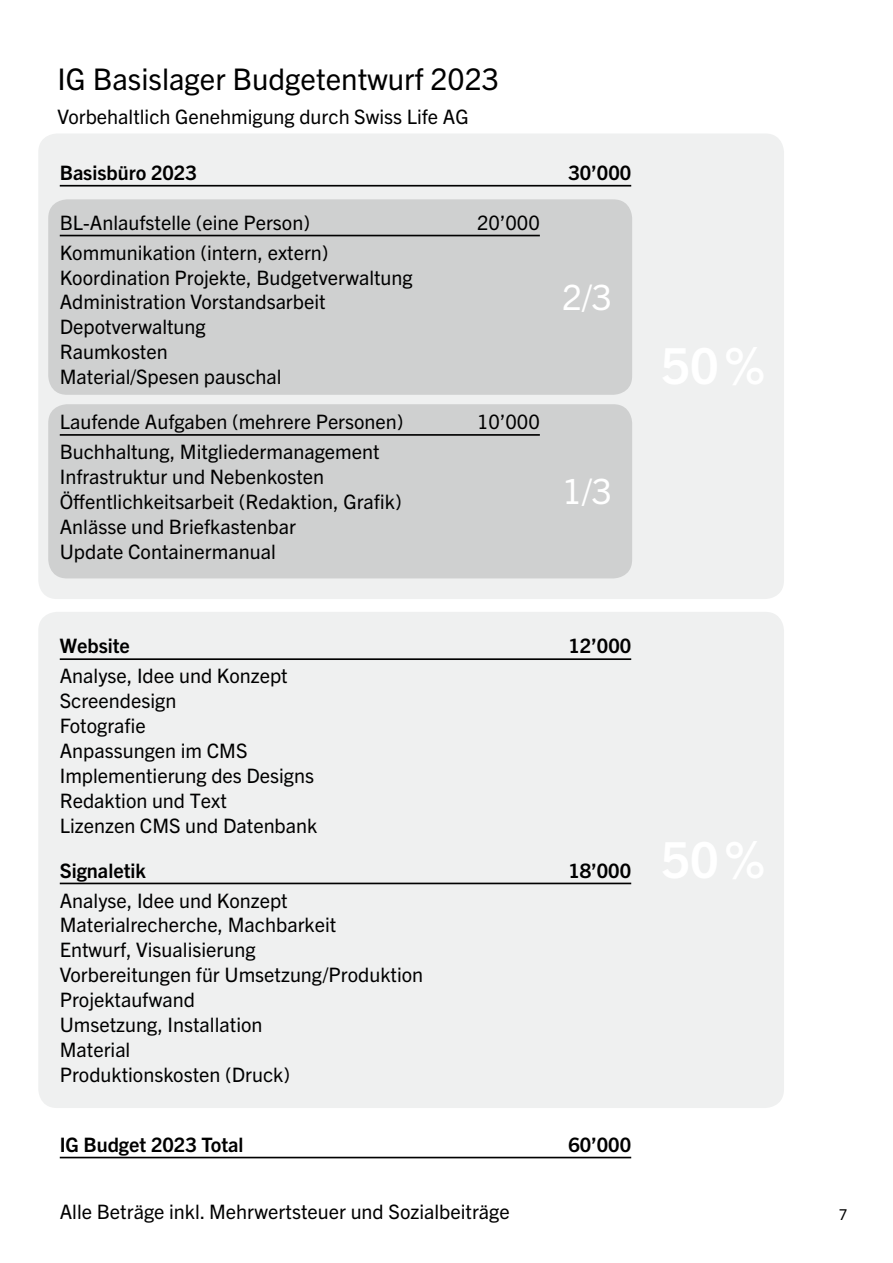
<style>
.page{position:relative;width:893px;height:1263px;background:#fff}
.page>*{position:absolute;margin:0;border:0;box-sizing:border-box;transform-origin:0 0}
.t1{font:34.95px "Trade Gothic Next LT Pro";color:#fff}
.t2{font:29.85px "Trade Gothic Next LT Pro";color:#000}
.t3{font:19.95px/24.9px "Trade Gothic Next LT Pro";color:#000}
.t4{font:700 19.95px "Trade Gothic Next LT Pro";color:#000}
.t5{font:15px "Trade Gothic Next LT Pro";color:#000}
</style>
<div class="page">
<div style="left:38px;top:133px;width:746px;height:466px;background:#eff0f0;border-radius:19px"></div>
<div style="left:38px;top:612px;width:746px;height:496px;background:#eff0f0;border-radius:19px"></div>
<div style="left:48px;top:199px;width:584px;height:196px;background:#cfd0d0;border-radius:19px"></div>
<div style="left:48px;top:404px;width:584px;height:174px;background:#cfd0d0;border-radius:19px"></div>
<hr style="left:60px;top:185px;width:571px;height:2px;background:#000">
<hr style="left:60px;top:235px;width:480px;height:1px;background:#000">
<hr style="left:60px;top:434px;width:480px;height:2px;background:#000">
<hr style="left:60px;top:658px;width:571px;height:2px;background:#000">
<hr style="left:60px;top:883px;width:571px;height:1px;background:#000">
<hr style="left:60px;top:1157px;width:571px;height:1px;background:#000">
<h2 class="t2" style="left:58px;top:58px;width:443px">IG Basislager Budgetentwurf 2023</h2>
<p class="t3" style="left:58px;top:103px;width:413px">Vorbehaltlich Genehmigung durch Swiss Life AG</p>
<p class="t4" style="left:60px;top:159px;width:139px">Basisbüro 2023</p>
<p class="t4" style="left:568px;top:159px;width:64px">30’000</p>
<p class="t3" style="left:60px;top:209px;width:252px">BL-Anlaufstelle (eine Person)</p>
<p class="t3" style="left:477px;top:209px;width:64px">20’000</p>
<p class="t3" style="left:60px;top:239px;width:354px">Kommunikation (intern, extern)<br>Koordination Projekte, Budgetverwaltung<br>Administration Vorstandsarbeit<br>Depotverwaltung<br>Raumkosten<br>Material/Spesen pauschal</p>
<p class="t3" style="left:60px;top:408px;width:345px">Laufende Aufgaben (mehrere Personen)</p>
<p class="t3" style="left:477px;top:408px;width:64px">10’000</p>
<p class="t3" style="left:60px;top:438px;width:343px">Buchhaltung, Mitgliedermanagement Infrastruktur und Nebenkosten Öffentlichkeitsarbeit (Redaktion, Grafik)<br>Anlässe und Briefkastenbar<br>Update Containermanual</p>
<h1 class="t1" style="left:562px;top:273px;width:51px">2/3</h1>
<h1 class="t1" style="left:562px;top:467px;width:51px">1/3</h1>
<p class="t4" style="left:60px;top:632px;width:72px">Website</p>
<p class="t4" style="left:568px;top:632px;width:64px">12’000</p>
<p class="t3" style="left:60px;top:662px;width:259px">Analyse, Idee und Konzept<br>Screendesign<br>Fotografie<br>Anpassungen im CMS<br>Implementierung des Designs<br>Redaktion und Text<br>Lizenzen CMS und Datenbank</p>
<p class="t4" style="left:60px;top:856px;width:88px">Signaletik</p>
<p class="t4" style="left:568px;top:856px;width:64px">18’000</p>
<p class="t3" style="left:60px;top:886px;width:365px">Analyse, Idee und Konzept<br>Materialrecherche, Machbarkeit<br>Entwurf, Visualisierung<br>Vorbereitungen für Umsetzung/Produktion<br>Projektaufwand<br>Umsetzung, Installation<br>Material<br>Produktionskosten (Druck)</p>
<p class="t4" style="left:60px;top:1130px;width:185px">IG Budget 2023 Total</p>
<p class="t4" style="left:568px;top:1130px;width:64px">60’000</p>
<p class="t3" style="left:60px;top:1198px;width:452px">Alle Beträge inkl. Mehrwertsteuer und Sozialbeiträge</p>
<p class="t5" style="left:839px;top:1204px;width:10px">7</p>
</div>
